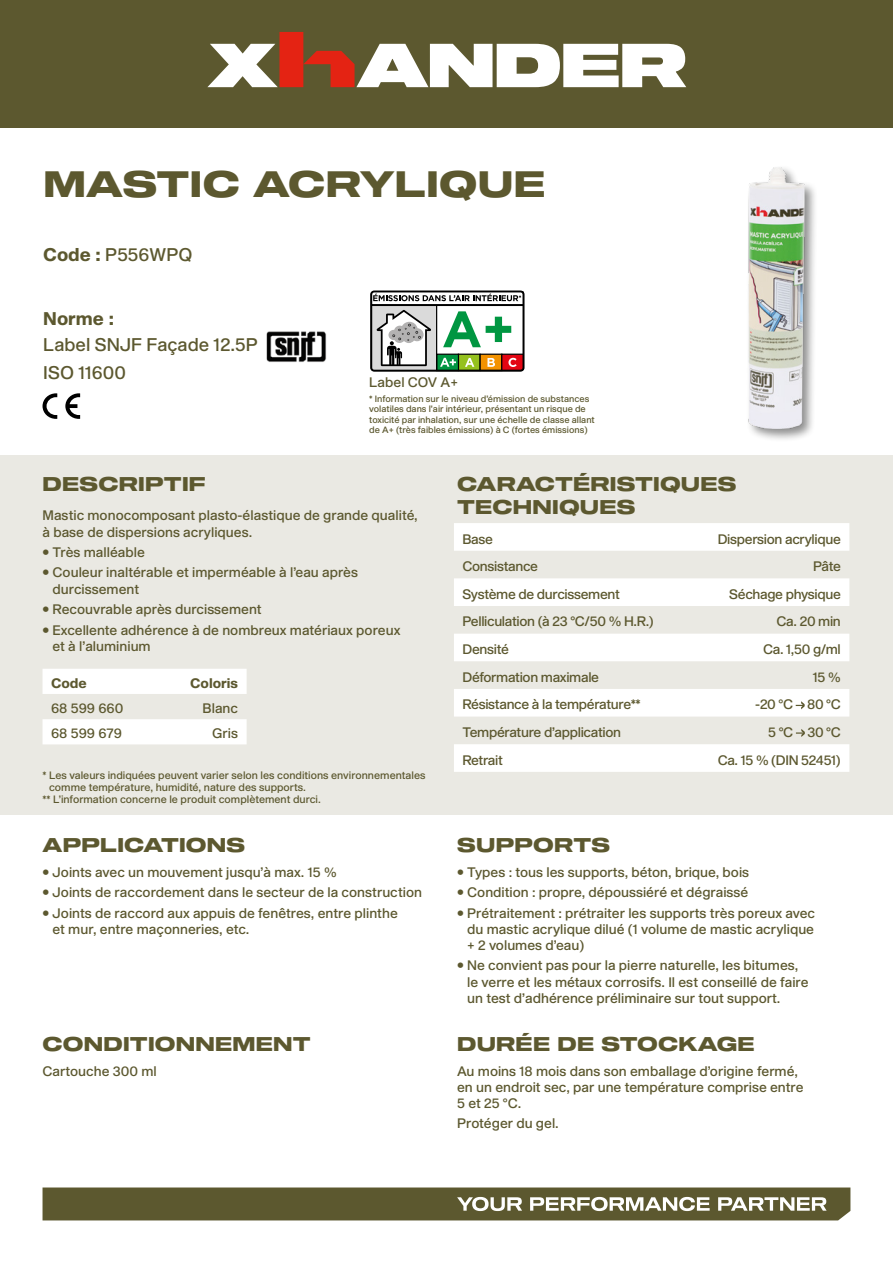
<style>
.page{position:relative;width:893px;height:1263px;background:#fff}
.page>*{position:absolute;margin:0;border:0;box-sizing:border-box;transform-origin:0 0}
.t1{font:36px "Shapiro 75 Heavy Extd";letter-spacing:.01em;color:#5c582f}
.t2{font:19.5px/22.5px "Shapiro 75 Heavy Extd";letter-spacing:.01em;color:#5c582f}
.t3{font:18px/27.9px "Shapiro 55 Middle";color:#5c582f}
.t4{font:800 18px "Shapiro 75";color:#5c582f}
.t5{font:13.5px/16.2px "Shapiro 55 Middle";color:#5c582f}
.t6{font:13.5px "Shapiro 55 Middle";letter-spacing:-.025em;color:#5c582f}
.t7{font:800 13.5px "Shapiro 75";color:#5c582f}
.t8{font:10.5px "Shapiro 55 Middle";color:#5c582f}
.t9{font:9px/10.5px "Shapiro 55 Middle";color:#5c582f}
.s1{font-family:"Shapiro 75";font-weight:800}
</style>
<div class="page">
<svg style="left:43px;top:1187px;width:807px;height:33px;background:#6e6a46"></svg>
<div style="left:0;top:0;width:893px;height:128px;background:#5c582f"></div>
<svg style="left:207px;top:32px;width:479px;height:55px"></svg>
<div style="left:0;top:455px;width:893px;height:359px;background:#eae9e3"></div>
<svg style="left:454px;top:523px;width:395px;height:249px;fill:#fff"></svg>
<svg style="left:796px;top:701px;width:9px;height:8px"></svg>
<svg style="left:796px;top:729px;width:9px;height:8px"></svg>
<svg style="left:43px;top:669px;width:204px;height:75px"></svg>
<div style="left:745px;top:164px;width:73px;height:278px;background:#000;opacity:.45"></div>
<img style="left:745px;top:164px;width:73px;height:269px">
<img style="left:266px;top:331px;width:61px;height:31px">
<svg style="left:43px;top:393px;width:14px;height:26px"></svg>
<svg style="left:65px;top:393px;width:15px;height:26px"></svg>
<svg style="left:371px;top:291px;width:153px;height:80px"></svg>
<h1 class="t1" style="left:43px;top:159px;width:504px">MASTIC ACRYLIQUE</h1>
<h3 class="t3" style="left:43px;top:242px;width:151px"><span class="s1">Code</span> P<span class="s1">:</span> 556WPQ</h3>
<h3 class="t4" style="left:43px;top:306px;width:72px">Norme :</h3>
<h3 class="t3" style="left:43px;top:332px;width:216px">Label SNJF Façade 12.5P<br>ISO 11600</h3>
<p class="t5" style="left:369px;top:375px;width:90px">Label COV A+</p>
<p class="t9" style="left:369px;top:394px;width:227px">* Information sur le niveau d’émission de substances volatiles dans ’l air intérieur, présentant un risque de toxicité par inhalation, sur une échelle de classe allant de A+ (très faibles émissions) Cà (fortes émissions(</p>
<h2 class="t2" style="left:43px;top:474px;width:165px">DESCRIPTIF</h2>
<p class="t5" style="left:43px;top:508px;width:377px">Mastic monocomposant plasto-élastique de grande qualité, à base de dispersions acryliques.</p>
<p class="t5" style="left:43px;top:545px;width:104px">• Très malléable</p>
<p class="t5" style="left:53px;top:565px;width:307px;text-indent:-10px">• Couleur inaltérable et imperméable ’là eau après durcissement</p>
<p class="t5" style="left:43px;top:602px;width:221px">• Recouvrable après durcissement</p>
<p class="t5" style="left:53px;top:622px;width:349px;text-indent:-10px">• Excellente adhérence à de nombreux matériaux poreux et ’là aluminium</p>
<p class="t7" style="left:190px;top:673px;width:49px">Coloris</p>
<p class="t7" style="left:51px;top:673px;width:37px">Code</p>
<h2 class="t2" style="left:457px;top:474px;width:281px">CARACTÉRISTIQUES<br>TECHNIQUES</h2>
<p class="t6" style="left:718px;top:529px;width:125px">Dispersion acrylique</p>
<p class="t5" style="left:462px;top:531px;width:32px">Base</p>
<p class="t6" style="left:462px;top:557px;width:77px">Consistance</p>
<p class="t5" style="left:813px;top:559px;width:29px">Pâte</p>
<p class="t6" style="left:462px;top:584px;width:159px">Système de durcissement</p>
<p class="t6" style="left:729px;top:584px;width:113px">Séchage physique</p>
<p class="t6" style="left:462px;top:612px;width:193px">Pelliculation à( 2 3 C° / 5 0 % H R. ) .</p>
<p class="t5" style="left:777px;top:614px;width:66px">Ca. 20 min</p>
<p class="t6" style="left:462px;top:640px;width:48px">Densité</p>
<p class="t5" style="left:763px;top:642px;width:79px">Ca. 1,50 /g ml</p>
<p class="t6" style="left:462px;top:667px;width:138px">Déformation maximale</p>
<p class="t5" style="left:813px;top:669px;width:29px">15%</p>
<p class="t5" style="left:51px;top:701px;width:74px">68 599 660</p>
<p class="t5" style="left:203px;top:701px;width:37px">Blanc</p>
<p class="t6" style="left:462px;top:695px;width:180px">Résistance laà température**</p>
<p class="t5" style="left:755px;top:697px;width:39px">-20 C°</p>
<p class="t5" style="left:807px;top:697px;width:35px">80 C°</p>
<p class="t5" style="left:212px;top:726px;width:27px">Gris</p>
<p class="t5" style="left:51px;top:726px;width:73px">68 599 679</p>
<p class="t8" style="left:43px;top:767px;width:385px">* Les valeurs indiquées peuvent varier selon les conditions environnementales</p>
<p class="t8" style="left:49px;top:779px;width:258px">comme température, humidité, nature des supports.</p>
<p class="t8" style="left:43px;top:791px;width:280px">** ’Linformation concerne le produit complètement durci.</p>
<p class="t6" style="left:462px;top:722px;width:160px">Température ’d application</p>
<p class="t6" style="left:462px;top:750px;width:42px">Retrait</p>
<p class="t5" style="left:768px;top:725px;width:27px">5 C°</p>
<p class="t5" style="left:807px;top:725px;width:35px">30 C°</p>
<p class="t6" style="left:718px;top:750px;width:125px">Ca 15. % (DIN 52451(</p>
<h2 class="t2" style="left:43px;top:834px;width:204px">APPLICATIONS</h2>
<p class="t5" style="left:43px;top:864px;width:296px">• Joints avec un mouvement jusqu à’ max. 15 %</p>
<p class="t5" style="left:43px;top:885px;width:381px">• Joints de raccordement dans le secteur de la construction</p>
<p class="t5" style="left:53px;top:905px;width:347px;text-indent:-10px">• Joints de raccord aux appuis de fenêtres, entre plinthe et mur, entre maçonneries, etc.</p>
<h2 class="t2" style="left:457px;top:834px;width:154px">SUPPORTS</h2>
<p class="t5" style="left:457px;top:864px;width:294px">• Types : tous les supports, béton, brique, bois</p>
<p class="t5" style="left:457px;top:885px;width:293px">• Condition : propre, dépoussiéré et dégraissé</p>
<p class="t5" style="left:467px;top:905px;width:349px;text-align:justify;text-indent:-10px">• Prétraitement : prétraiter les supports très poreux avec du mastic acrylique dilué (1 volume de mastic acrylique<br>2+ volumes d’eau(</p>
<p class="t5" style="left:467px;top:958px;width:343px;text-indent:-10px">• Ne convient pas pour la pierre naturelle, les bitumes, le verre et les métaux corrosifs Il. est conseillé de faire un test d’adhérence préliminaire sur tout support.</p>
<h2 class="t2" style="left:43px;top:1033px;width:270px">CONDITIONNEMENT</h2>
<p class="t5" style="left:43px;top:1063px;width:116px">Cartouche 300 ml</p>
<h2 class="t2" style="left:457px;top:1033px;width:299px">DURÉE DE STOCKAGE</h2>
<p class="t5" style="left:457px;top:1063px;width:348px">Au moins 18 mois dans son emballage d’origine fermé, en un endroit sec, par une température comprise entre<br>5 et 25 C° .</p>
<p class="t5" style="left:457px;top:1116px;width:103px">Protéger du gel.</p>
</div>
